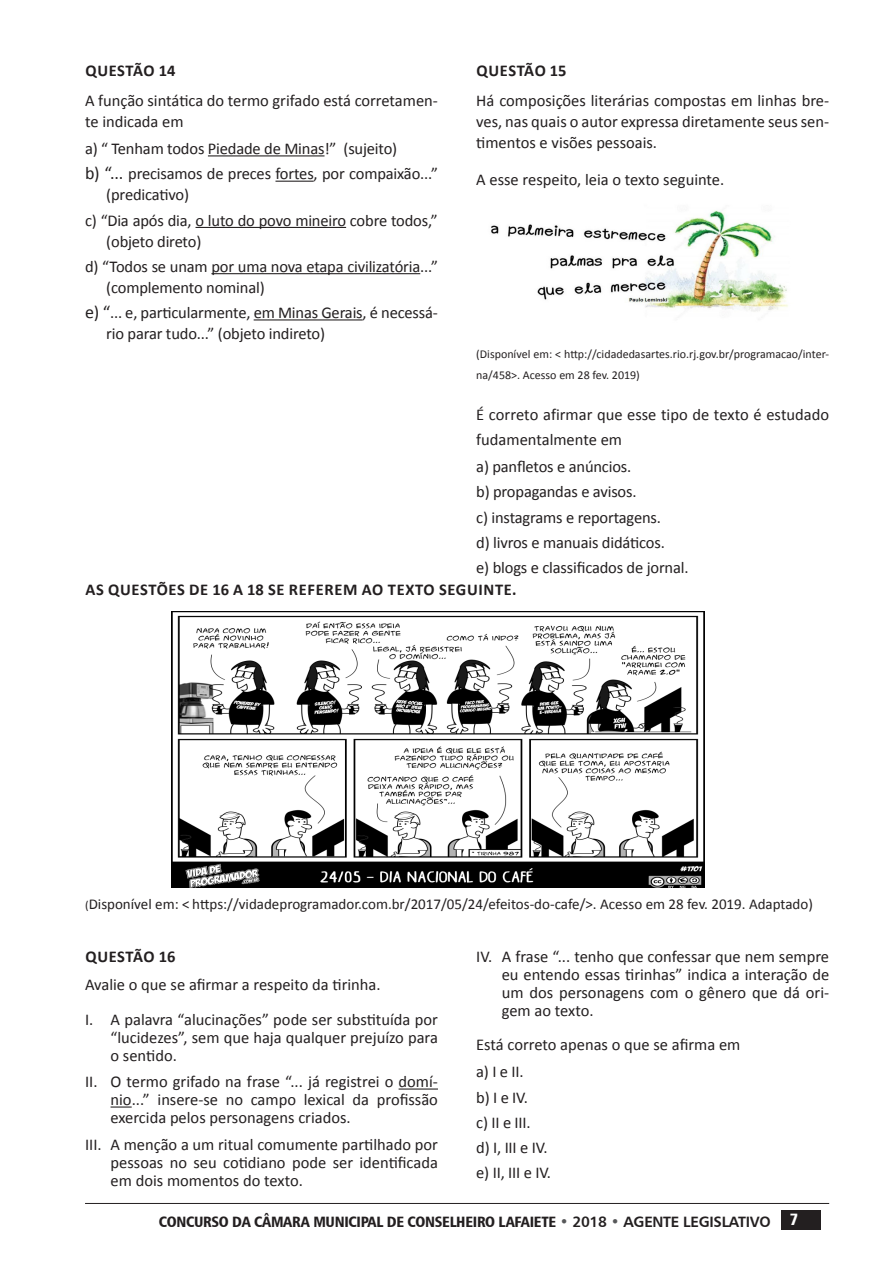
<style>
.page{position:relative;width:893px;height:1263px;background:#fff}
.page>*{position:absolute;margin:0;border:0;box-sizing:border-box;transform-origin:0 0}
.t1{font:16.5px/25.2px "Calibri";letter-spacing:-.01em;color:#231f20}
.t2{font:700 16.5px "Calibri";letter-spacing:.03em;color:#231f20}
.t3{font:15px "Calibri";color:#231f20}
.t4{font:15px "Humanist 777 BT Black Condensed B";letter-spacing:-.02em;color:#231f20}
.t5{font:12px/21px "Calibri";color:#231f20}
.s1{font-size:18px}
.s2{font-size:12px}
.s3{font-family:"Humanist 777 BT Bold B";color:#57585a}
.s4{font-family:"Humanist 777 BT Bold B"}
.s5{font-size:16.5px;color:#fff}
</style>
<div class="page">
<hr style="left:85px;top:1203px;width:744px;height:1px;background:#231f20">
<div style="left:781px;top:1210px;width:39px;height:19px;background:#231f20"></div>
<hr style="left:208px;top:155px;width:116px;height:1px;background:#231f20">
<hr style="left:275px;top:181px;width:39px;height:1px;background:#231f20">
<hr style="left:196px;top:227px;width:150px;height:1px;background:#231f20">
<hr style="left:211px;top:273px;width:209px;height:1px;background:#231f20">
<hr style="left:254px;top:319px;width:109px;height:1px;background:#231f20">
<img style="left:491px;top:210px;width:297px;height:102px">
<img style="left:171px;top:611px;width:534px;height:276px">
<hr style="left:399px;top:1088px;width:39px;height:1px;background:#231f20">
<svg style="left:111px;top:1106px;width:21px;height:1px"></svg>
<p class="t2" style="left:85px;top:60px;width:92px">QUESTÃO 14</p>
<p class="t1" style="left:85px;top:90px;width:354px;line-height:21px">A função sintática do termo grifado está corretamen&shy;te indicada em</p>
<p class="t1" style="left:85px;top:136px;width:354px">a) “ Tenham todos Piedade de Minas!” (sujeito)<br><span class="s1">b) “...</span> precisamos de preces fortes, por compaixão...”</p>
<p class="t1" style="left:85px;top:182px;width:354px;text-indent:21px">(predicativo)<br>c) “Dia após dia, o luto do povo mineiro cobre todos,”</p>
<p class="t1" style="left:85px;top:229px;width:354px;text-indent:21px">(objeto direto)<br>d) “Todos se unam por uma nova etapa civilizatória...”</p>
<p class="t1" style="left:85px;top:275px;width:354px;text-indent:21px">(complemento nominal)<br><span class="s1">e) “</span>... e, particularmente, em Minas Gerais, é necessá-</p>
<p class="t1" style="left:106px;top:321px;width:220px">rio parar tudo...” (objeto indireto)</p>
<p class="t2" style="left:477px;top:60px;width:92px">QUESTÃO 15</p>
<p class="t1" style="left:476px;top:90px;width:354px;line-height:21px;text-align:justify">Há composições literárias compostas em linhas bre&shy;ves, nas quais o autor expressa diretamente seus sen&shy;timentos e visões pessoais.</p>
<p class="t1" style="left:476px;top:167px;width:250px">A esse respeito, leia o texto seguinte.</p>
<p class="t5" style="left:476px;top:343px;width:354px">(Disponível em: &lt; http://cidadedasartes.rio.rj.gov.br/programacao/inter&shy;na/458&gt;. Acesso em 28 fev. 2019)</p>
<p class="t1" style="left:476px;top:402px;width:354px;line-height:24.8px">É correto afirmar que esse tipo de texto é estudado fudamentalmente em</p>
<p class="t1" style="left:476px;top:454px;width:214px">a) panfletos e anúncios.<br>b) propagandas e avisos.<br>c) instagrams e reportagens.<br>d) livros e manuais didáticos.<br>e) blogs e classificados de jornal.</p>
<p class="t2" style="left:85px;top:579px;width:433px">AS QUESTÕES DE 16 A 18 SE REFEREM AO TEXTO SEGUINTE.</p>
<p class="t3" style="left:85px;top:894px;width:729px"><span class="s2">(</span>Disponível em: &lt; https://vidadeprogramador.com.br/2017/05/24/efeitos-do-cafe/&gt;. Acesso em 28 fev. 2019. Adaptado)</p>
<p class="t2" style="left:85px;top:946px;width:92px">QUESTÃO 16</p>
<p class="t1" style="left:85px;top:968px;width:354px;line-height:34.2px">Avalie o que se afirmar a respeito da tirinha.<br>I. A palavra “alucinações” pode ser substituída por</p>
<p class="t1" style="left:111px;top:1028px;width:329px;line-height:18px">“lucidezes”, sem que haja qualquer prejuízo para o sentido.</p>
<p class="t1" style="left:111px;top:1073px;width:329px;line-height:18px;text-align:justify;text-indent:-26px">II. O termo grifado na frase “... já registrei o domí&shy;nio...” insere-se no campo lexical da profissão exercida pelos personagens criados.</p>
<p class="t1" style="left:111px;top:1135px;width:329px;line-height:18px;text-align:justify;text-indent:-26px">III. A menção a um ritual comumente partilhado por pessoas no seu cotidiano pode ser identificada em dois momentos do texto.</p>
<p class="t1" style="left:502px;top:948px;width:329px;line-height:18px;text-align:justify;text-indent:-26px">IV. A frase “... tenho que confessar que nem sempre eu entendo essas tirinhas” indica a interação de um dos personagens com o gênero que dá ori&shy;gem ao texto.</p>
<p class="t1" style="left:476px;top:1031px;width:266px;line-height:27.3px">Está correto apenas o que se afirma em a) I e II.</p>
<p class="t1" style="left:476px;top:1084px;width:76px">b) I e IV.<br>c) II e III.<br>d) I, III e IV. e) II, III e IV.</p>
<p class="t4" style="left:159px;top:1212px;width:166px">CONCURSO DA CÂMARA MUN</p>
<p class="t4" style="left:344px;top:1212px;width:456px">ICIPAL DE CONSELHEIRO LAFAIETE <span class="s3">•</span> <span class="s4">2018</span> <span class="s3">•</span> <span class="s4">AGENTE LEGISLATIVO</span> <span class="s5">7</span></p>
</div>
